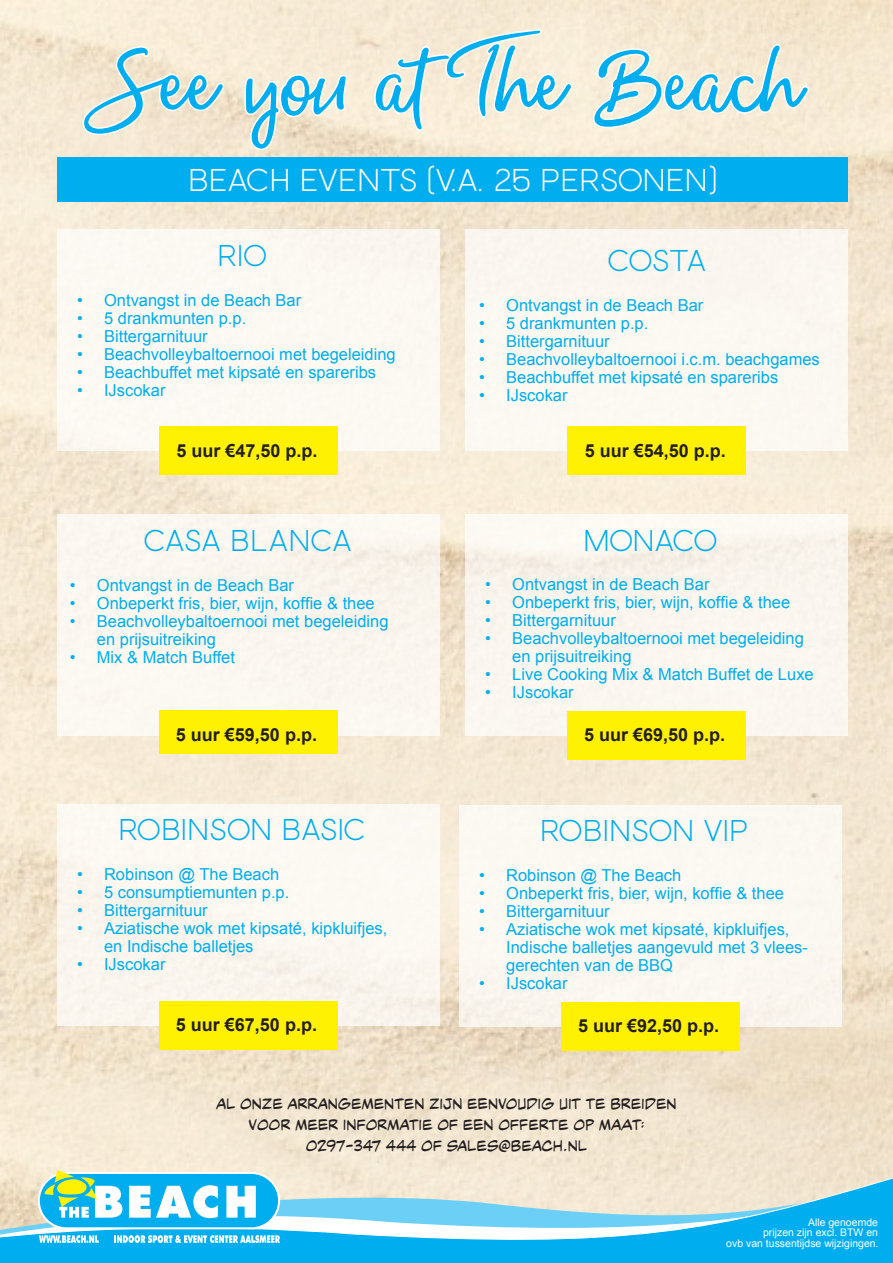
<style>
.page{position:relative;width:893px;height:1263px;background:#fff}
.page>*{position:absolute;margin:0;border:0;box-sizing:border-box;transform-origin:0 0}
.t1{font:94.5px "Money Penny Script";color:#00aeef}
.t2{font:31.5px "Money Penny Sans";color:#fff}
.t3{font:30px "Money Penny Sans";color:#00aeef}
.t4{font:19.5px "Might Makes Right BB";color:#231f20}
.t5{font:700 18px "Arial";color:#231f20}
.t6{font:16.5px/18px "Arial";color:#00aeef}
.t7{font:10.5px "Arial";color:#fff}
.s1{font-family:"Minion Pro"}
</style>
<div class="page">
<img style="left:0;top:0;width:893px;height:1178px">
<svg style="left:0;top:1178px;width:893px;height:85px;background:#6dcae8"></svg>
<div style="left:39px;top:1173px;width:240px;height:55px;background:#00aeef;border-radius:28px"></div>
<div style="left:38px;top:1172px;width:242px;height:57px;border:2px solid #fff;border-radius:28px"></div>
<svg style="left:129px;top:1185px;width:89px;height:33px"></svg>
<svg style="left:226px;top:1186px;width:30px;height:31px"></svg>
<svg style="left:44px;top:1170px;width:78px;height:47px"></svg>
<svg style="left:39px;top:1235px;width:60px;height:8px"></svg>
<svg style="left:114px;top:1235px;width:166px;height:8px"></svg>
<svg style="left:81px;top:45px;width:147px;height:92px"></svg>
<svg style="left:243px;top:73px;width:106px;height:79px"></svg>
<svg style="left:369px;top:27px;width:207px;height:107px"></svg>
<svg style="left:587px;top:42px;width:226px;height:88px"></svg>
<div style="left:57px;top:229px;width:383px;height:222px;background:#fcf9f3"></div>
<div style="left:159px;top:426px;width:179px;height:49px;background:#fff101"></div>
<div style="left:57px;top:514px;width:383px;height:222px;background:#fbf7f0"></div>
<div style="left:159px;top:711px;width:179px;height:43px;background:#fff101"></div>
<div style="left:57px;top:804px;width:383px;height:221px;background:#fbf8f1"></div>
<div style="left:159px;top:1001px;width:178px;height:49px;background:#fff101"></div>
<div style="left:466px;top:229px;width:382px;height:222px;background:#fbf8f2"></div>
<div style="left:568px;top:427px;width:178px;height:48px;background:#fff101"></div>
<div style="left:57px;top:157px;width:791px;height:44px;background:#00aeef"></div>
<div style="left:466px;top:514px;width:382px;height:222px;background:#faf6ef"></div>
<div style="left:567px;top:711px;width:179px;height:49px;background:#fff101"></div>
<div style="left:459px;top:805px;width:383px;height:221px;background:#fbf8f2"></div>
<div style="left:561px;top:1002px;width:179px;height:49px;background:#fff101"></div>
<p class="t1" style="left:94px;top:19px;width:707px">See you at The Beach</p>
<p class="t2" style="left:189px;top:164px;width:530px">BEACH EVENTS (V.A. 25 PERSONEN)</p>
<p class="t3" style="left:218px;top:239px;width:52px">RIO</p>
<p class="t6" style="left:77px;top:291px;width:226px">• Ontvangst in de Beach Bar</p>
<p class="t6" style="left:77px;top:309px;width:171px">• 5 drankmunten p.p.</p>
<p class="t6" style="left:77px;top:327px;width:132px">• Bittergarnituur</p>
<p class="t6" style="left:77px;top:345px;width:320px">• Beachvolleybaltoernooi met begeleiding</p>
<p class="t6" style="left:77px;top:363px;width:301px">• Beachbuffet met kipsaté en spareribs</p>
<p class="t6" style="left:77px;top:381px;width:90px">• IJscokar</p>
<p class="t5" style="left:176px;top:438px;width:143px">5 uur €47,50 p.p.</p>
<p class="t3" style="left:144px;top:524px;width:210px">CASA BLANCA</p>
<p class="t6" style="left:70px;top:576px;width:226px">• Ontvangst in de Beach Bar</p>
<p class="t6" style="left:70px;top:594px;width:306px">• Onbeperkt fris, bier, wijn, koffie &amp; thee</p>
<p class="t6" style="left:97px;top:612px;width:293px;text-indent:-27px">• Beachvolleybaltoernooi met begeleiding en prijsuitreiking</p>
<p class="t6" style="left:70px;top:648px;width:167px">• Mix &amp; Match Buffet</p>
<p class="t5" style="left:176px;top:722px;width:143px">5 uur €59,50 p.p.</p>
<p class="t3" style="left:118px;top:814px;width:250px">ROBINSON BASIC</p>
<p class="t6" style="left:77px;top:865px;width:204px">• Robinson @ The Beach</p>
<p class="t6" style="left:77px;top:883px;width:214px">• 5 consumptiemunten p.p.</p>
<p class="t6" style="left:77px;top:901px;width:132px">• Bittergarnituur</p>
<p class="t6" style="left:104px;top:919px;width:285px;text-indent:-27px">• Aziatische wok met kipsaté, kipkluifjes, en Indische balletjes</p>
<p class="t6" style="left:77px;top:955px;width:90px">• IJscokar</p>
<p class="t5" style="left:176px;top:1012px;width:143px">5 uur €67,50 p.p.</p>
<p class="t3" style="left:608px;top:245px;width:100px">COSTA</p>
<p class="t6" style="left:479px;top:296px;width:226px">• Ontvangst in de Beach Bar</p>
<p class="t6" style="left:479px;top:314px;width:171px">• 5 drankmunten p.p.</p>
<p class="t6" style="left:479px;top:332px;width:132px">• Bittergarnituur</p>
<p class="t6" style="left:479px;top:350px;width:342px">• Beachvolleybaltoernooi i.c.m. beachgames</p>
<p class="t6" style="left:479px;top:368px;width:301px">• Beachbuffet met kipsaté en spareribs</p>
<p class="t6" style="left:479px;top:386px;width:90px">• IJscokar</p>
<p class="t5" style="left:585px;top:438px;width:143px">5 uur €54,50 p.p.</p>
<p class="t3" style="left:583px;top:524px;width:136px">MONACO</p>
<p class="t6" style="left:485px;top:575px;width:226px">• Ontvangst in de Beach Bar</p>
<p class="t6" style="left:485px;top:593px;width:306px">• Onbeperkt fris, bier, wijn, koffie &amp; thee</p>
<p class="t6" style="left:485px;top:611px;width:132px">• Bittergarnituur</p>
<p class="t6" style="left:512px;top:629px;width:293px;text-indent:-27px">• Beachvolleybaltoernooi met begeleiding en prijsuitreiking</p>
<p class="t6" style="left:485px;top:665px;width:330px">• Live Cooking Mix &amp; Match Buffet de Luxe</p>
<p class="t6" style="left:485px;top:683px;width:90px">• IJscokar</p>
<p class="t5" style="left:584px;top:722px;width:143px">5 uur €69,50 p.p.</p>
<p class="t3" style="left:540px;top:815px;width:210px">ROBINSON VIP</p>
<p class="t6" style="left:479px;top:866px;width:204px">• Robinson @ The Beach</p>
<p class="t6" style="left:479px;top:884px;width:306px">• Onbeperkt fris, bier, wijn, koffie &amp; thee</p>
<p class="t6" style="left:479px;top:902px;width:132px">• Bittergarnituur</p>
<p class="t6" style="left:506px;top:920px;width:303px;text-indent:-27px">• Aziatische wok met kipsaté, kipkluifjes,<br>Indische balletjes aangevuld met 3 vlees&shy;gerechten van de BBQ</p>
<p class="t6" style="left:479px;top:974px;width:90px">• IJscokar</p>
<p class="t5" style="left:578px;top:1013px;width:143px">5 uur €92,50 p.p.</p>
<p class="t4" style="left:216px;top:1093px;width:462px">al onze arrangementen zijn eenvoudig uit te breiden</p>
<p class="t4" style="left:249px;top:1114px;width:397px">voor meer informatie of een offerte op maat:</p>
<p class="t4" style="left:306px;top:1135px;width:283px">0297-347 444 of sales@beach.nl</p>
<p class="t7" style="left:808px;top:1215px;width:72px">Alle genoemde</p>
<p class="t7" style="left:763px;top:1225px;width:116px">prijzen zijn excl. BTW en</p>
<p class="t7" style="left:726px;top:1236px;width:153px">ovb van tussentijdse wijzigingen<span class="s1">.</span></p>
</div>
